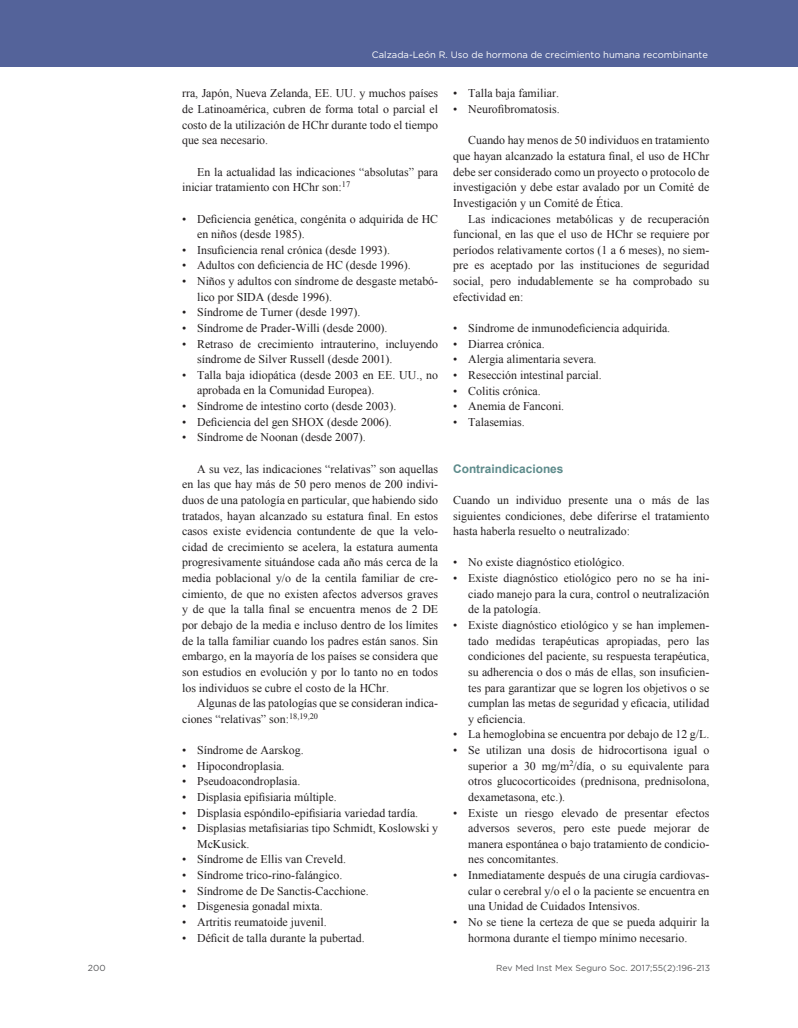
<style>
.page{position:relative;width:798px;height:1028px;background:#fff}
.page>*{position:absolute;margin:0;border:0;box-sizing:border-box;transform-origin:0 0}
.t1{font:11.88px/15.6px "Times New Roman";color:#231f20;text-align:justify}
.t2{font:700 11.88px "Arial";color:#5d8b8b}
.t3{font:9.38px "Gotham";color:#fff}
.t4{font:8.75px "Gotham";color:#57585a}
</style>
<div class="page">
<div style="left:0;top:0;width:797px;height:66px;background:#54639a"></div>
<p class="t4" style="left:88px;top:962px;width:19px">200</p>
<p class="t3" style="left:372px;top:49px;width:337px">Calzada-León R. Uso de hormona de crecimiento humana recombinante</p>
<p class="t1" style="left:182px;top:85px;width:257px">rra, Japón, Nueva Zelanda, EE. UU. y muchos países de Latinoamérica, cubren de forma total o parcial el costo de la utilización de HChr durante todo el tiempo que sea necesario.</p>
<p class="t1" style="left:182px;top:164px;width:257px;text-indent:15px">En la actualidad las indicaciones “absolutas” para iniciar tratamiento con HChr son:<sup>17</sup></p>
<p class="t1" style="left:197px;top:210px;width:242px;text-indent:-15px">• Deficiencia genética, congénita o adquirida de HC en niños (desde 1985).</p>
<p class="t1" style="left:182px;top:242px;width:209px">• Insuficiencia renal crónica (desde 1993).</p>
<p class="t1" style="left:182px;top:257px;width:230px">• Adultos con deficiencia de HC (desde 1996).</p>
<p class="t1" style="left:197px;top:273px;width:242px;text-indent:-15px">• Niños y adultos con síndrome de desgaste metabó&shy;lico por SIDA (desde 1996).</p>
<p class="t1" style="left:182px;top:304px;width:180px">• Síndrome de Turner (desde 1997).</p>
<p class="t1" style="left:182px;top:320px;width:207px">• Síndrome de Prader-Willi (desde 2000).</p>
<p class="t1" style="left:197px;top:335px;width:242px;text-indent:-15px">• Retraso de crecimiento intrauterino, incluyendo síndrome de Silver Russell (desde 2001).</p>
<p class="t1" style="left:197px;top:367px;width:242px;text-indent:-15px">• Talla baja idiopática (desde 2003 en EE. UU., no aprobada en la Comunidad Europea).</p>
<p class="t1" style="left:182px;top:398px;width:216px">• Síndrome de intestino corto (desde 2003).</p>
<p class="t1" style="left:182px;top:414px;width:211px">• Deficiencia del gen SHOX (desde 2006).</p>
<p class="t1" style="left:182px;top:429px;width:185px">• Síndrome de Noonan (desde 2007).</p>
<p class="t1" style="left:182px;top:460px;width:257px;text-indent:15px">A su vez, las indicaciones “relativas” son aquellas en las que hay más de 50 pero menos de 200 indivi&shy;duos de una patología en particular, que habiendo sido tratados, hayan alcanzado su estatura final. En estos casos existe evidencia contundente de que la velo&shy;cidad de crecimiento se acelera, la estatura aumenta progresivamente situándose cada año más cerca de la media poblacional y/o de la centila familiar de cre&shy;cimiento, de que no existen afectos adversos graves y de que la talla final se encuentra menos de 2 DE por debajo de la media e incluso dentro de los límites de la talla familiar cuando los padres están sanos. Sin embargo, en la mayoría de los países se considera que son estudios en evolución y por lo tanto no en todos los individuos se cubre el costo de la HChr.</p>
<p class="t1" style="left:182px;top:695px;width:257px;text-indent:15px">Algunas de las patologías que se consideran indica&shy;ciones “relativas” son:<sup>18,19,20</sup></p>
<p class="t1" style="left:182px;top:742px;width:123px">• Síndrome de Aarskog.</p>
<p class="t1" style="left:182px;top:757px;width:104px">• Hipocondroplasia.</p>
<p class="t1" style="left:182px;top:773px;width:120px">• Pseudoacondroplasia.</p>
<p class="t1" style="left:182px;top:789px;width:156px">• Displasia epifisiaria múltiple.</p>
<p class="t1" style="left:182px;top:804px;width:237px">• Displasia espóndilo-epifisiaria variedad tardía.</p>
<p class="t1" style="left:197px;top:820px;width:242px;text-indent:-15px">• Displasias metafisiarias tipo Schmidt, Koslowski y<br>McKusick.</p>
<p class="t1" style="left:182px;top:851px;width:165px">• Síndrome de Ellis van Creveld.</p>
<p class="t1" style="left:182px;top:867px;width:162px">• Síndrome trico-rino-falángico.</p>
<p class="t1" style="left:182px;top:882px;width:188px">• Síndrome de De Sanctis-Cacchione.</p>
<p class="t1" style="left:182px;top:898px;width:142px">• Disgenesia gonadal mixta.</p>
<p class="t1" style="left:182px;top:914px;width:146px">• Artritis reumatoide juvenil.</p>
<p class="t1" style="left:182px;top:929px;width:184px">• Déficit de talla durante la pubertad.</p>
<p class="t1" style="left:453px;top:85px;width:107px">• Talla baja familiar.</p>
<p class="t1" style="left:453px;top:101px;width:108px">• Neurofibromatosis.</p>
<p class="t1" style="left:453px;top:132px;width:257px;text-indent:15px">Cuando hay menos de 50 individuos en tratamiento que hayan alcanzado la estatura final, el uso de HChr debe ser considerado como un proyecto o protocolo de investigación y debe estar avalado por un Comité de Investigación y un Comité de Ética.</p>
<p class="t1" style="left:453px;top:210px;width:257px;text-indent:15px">Las indicaciones metabólicas y de recuperación funcional, en las que el uso de HChr se requiere por períodos relativamente cortos (1 a 6 meses), no siem&shy;pre es aceptado por las instituciones de seguridad social, pero indudablemente se ha comprobado su efectividad en:</p>
<p class="t1" style="left:453px;top:320px;width:218px">• Síndrome de inmunodeficiencia adquirida.</p>
<p class="t1" style="left:453px;top:336px;width:93px">• Diarrea crónica.</p>
<p class="t1" style="left:453px;top:351px;width:145px">• Alergia alimentaria severa.</p>
<p class="t1" style="left:453px;top:367px;width:150px">• Resección intestinal parcial.</p>
<p class="t1" style="left:453px;top:382px;width:89px">• Colitis crónica.</p>
<p class="t1" style="left:453px;top:398px;width:112px">• Anemia de Fanconi.</p>
<p class="t1" style="left:453px;top:414px;width:73px">• Talasemias.</p>
<p class="t2" style="left:453px;top:460px;width:112px">Contraindicaciones</p>
<p class="t1" style="left:453px;top:492px;width:257px">Cuando un individuo presente una o más de las siguientes condiciones, debe diferirse el tratamiento hasta haberla resuelto o neutralizado:</p>
<p class="t1" style="left:453px;top:554px;width:173px">• No existe diagnóstico etiológico.</p>
<p class="t1" style="left:468px;top:570px;width:242px;text-indent:-15px">• Existe diagnóstico etiológico pero no se ha ini&shy;ciado manejo para la cura, control o neutralización de la patología.</p>
<p class="t1" style="left:468px;top:617px;width:242px;text-indent:-15px">• Existe diagnóstico etiológico y se han implemen&shy;tado medidas terapéuticas apropiadas, pero las condiciones del paciente, su respuesta terapéutica, su adherencia o dos o más de ellas, son insuficien&shy;tes para garantizar que se logren los objetivos o se cumplan las metas de seguridad y eficacia, utilidad y eficiencia.</p>
<p class="t1" style="left:453px;top:726px;width:257px">• La hemoglobina se encuentra por debajo de 12 g/L.</p>
<p class="t1" style="left:468px;top:742px;width:242px;text-indent:-15px">• Se utilizan una dosis de hidrocortisona igual o superior a 30 mg/m<sup>2</sup>/día, o su equivalente para otros glucocorticoides (prednisona, prednisolona, dexametasona, etc.).</p>
<p class="t1" style="left:468px;top:804px;width:242px;text-indent:-15px">• Existe un riesgo elevado de presentar efectos adversos severos, pero este puede mejorar de manera espontánea o bajo tratamiento de condicio&shy;nes concomitantes.</p>
<p class="t1" style="left:468px;top:867px;width:242px;text-indent:-15px">• Inmediatamente después de una cirugía cardiovas&shy;cular o cerebral y/o el o la paciente se encuentra en una Unidad de Cuidados Intensivos.</p>
<p class="t1" style="left:453px;top:914px;width:257px;text-align:center">• No se tiene la certeza de que se pueda adquirir la hormona durante el tiempo mínimo necesario.</p>
<p class="t4" style="left:496px;top:962px;width:215px">Rev Med Inst Mex Seguro Soc. 2017;55(2):196-213</p>
</div>
